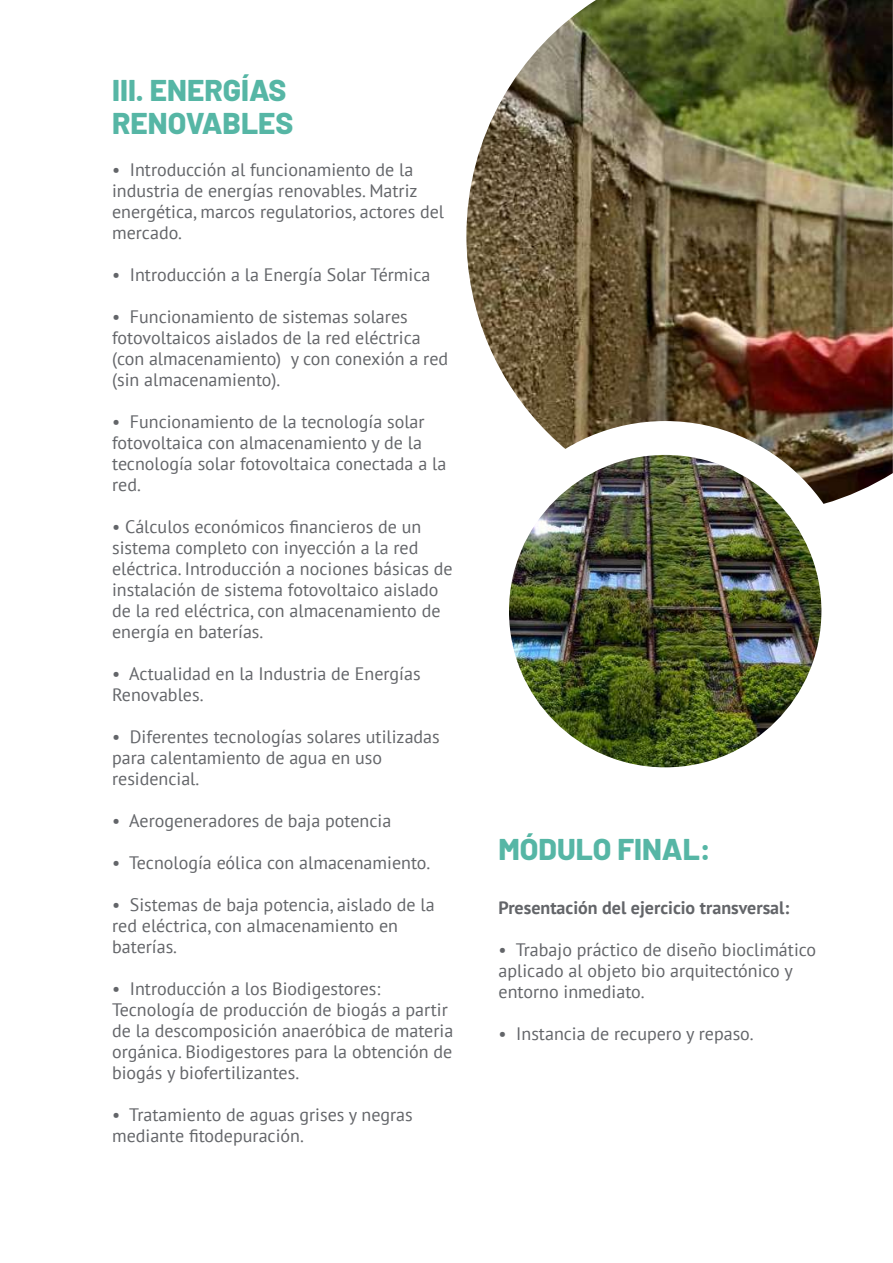
<style>
.page{position:relative;width:893px;height:1263px;background:#fff}
.page>*{position:absolute;margin:0;border:0;box-sizing:border-box;transform-origin:0 0}
.t1{font:800 30px/33px "Barlow";color:#56b6a5}
.t2{font:18px/21px "PT Sans";color:#636569}
.t3{font:700 18px "PT Sans";color:#636569}
</style>
<div class="page">
<img style="left:466px;top:0;width:427px;height:504px">
<div style="left:472px;top:421px;width:386px;height:385px;background:#fff;border-radius:50%"></div>
<img style="left:509px;top:455px;width:312px;height:312px;border-radius:156px">
<h1 class="t1" style="left:112px;top:71px;width:183px">III. ENERGÍAS<br>RENOVABLES</h1>
<p class="t2" style="left:112px;top:158px;width:334px">• Introducción al funcionamiento de la industria de energías renovables. Matriz energética, marcos regulatorios, actores del mercado.</p>
<p class="t2" style="left:112px;top:263px;width:320px">• Introducción a la Energía Solar Térmica</p>
<p class="t2" style="left:112px;top:305px;width:338px">• Funcionamiento de sistemas solares fotovoltaicos aislados de la red eléctrica (con almacenamiento) y con conexión a red (sin almacenamiento).</p>
<p class="t2" style="left:112px;top:410px;width:336px">• Funcionamiento de la tecnología solar fotovoltaica con almacenamiento y de la tecnología solar fotovoltaica conectada a la red.</p>
<p class="t2" style="left:112px;top:515px;width:342px">• Cálculos económicos financieros de un sistema completo con inyección a la red eléctrica. Introducción a nociones básicas de instalación de sistema fotovoltaico aislado de la red eléctrica, con almacenamiento de energía en baterías.</p>
<p class="t2" style="left:112px;top:662px;width:310px">• Actualidad en la Industria de Energías<br>Renovables.</p>
<p class="t2" style="left:112px;top:725px;width:329px">• Diferentes tecnologías solares utilizadas para calentamiento de agua en uso residencial.</p>
<p class="t2" style="left:112px;top:809px;width:281px">• Aerogeneradores de baja potencia</p>
<p class="t2" style="left:112px;top:851px;width:320px">• Tecnología eólica con almacenamiento.</p>
<p class="t2" style="left:112px;top:893px;width:324px">• Sistemas de baja potencia, aislado de la red eléctrica, con almacenamiento en baterías.</p>
<p class="t2" style="left:112px;top:977px;width:343px">• Introducción a los Biodigestores:<br>Tecnología de producción de biogás a partir de la descomposición anaeróbica de materia orgánica. Biodigestores para la obtención de biogás y biofertilizantes.</p>
<p class="t2" style="left:112px;top:1104px;width:302px">• Tratamiento de aguas grises y negras mediante fitodepuración.</p>
<h1 class="t1" style="left:499px;top:831px;width:214px">MÓDULO FINAL:</h1>
<p class="t3" style="left:499px;top:896px;width:292px">Presentación del ejercicio transversal:</p>
<p class="t2" style="left:499px;top:939px;width:319px">• Trabajo práctico de diseño bioclimático aplicado al objeto bio arquitectónico y entorno inmediato.</p>
<p class="t2" style="left:499px;top:1023px;width:257px">• Instancia de recupero y repaso.</p>
</div>
